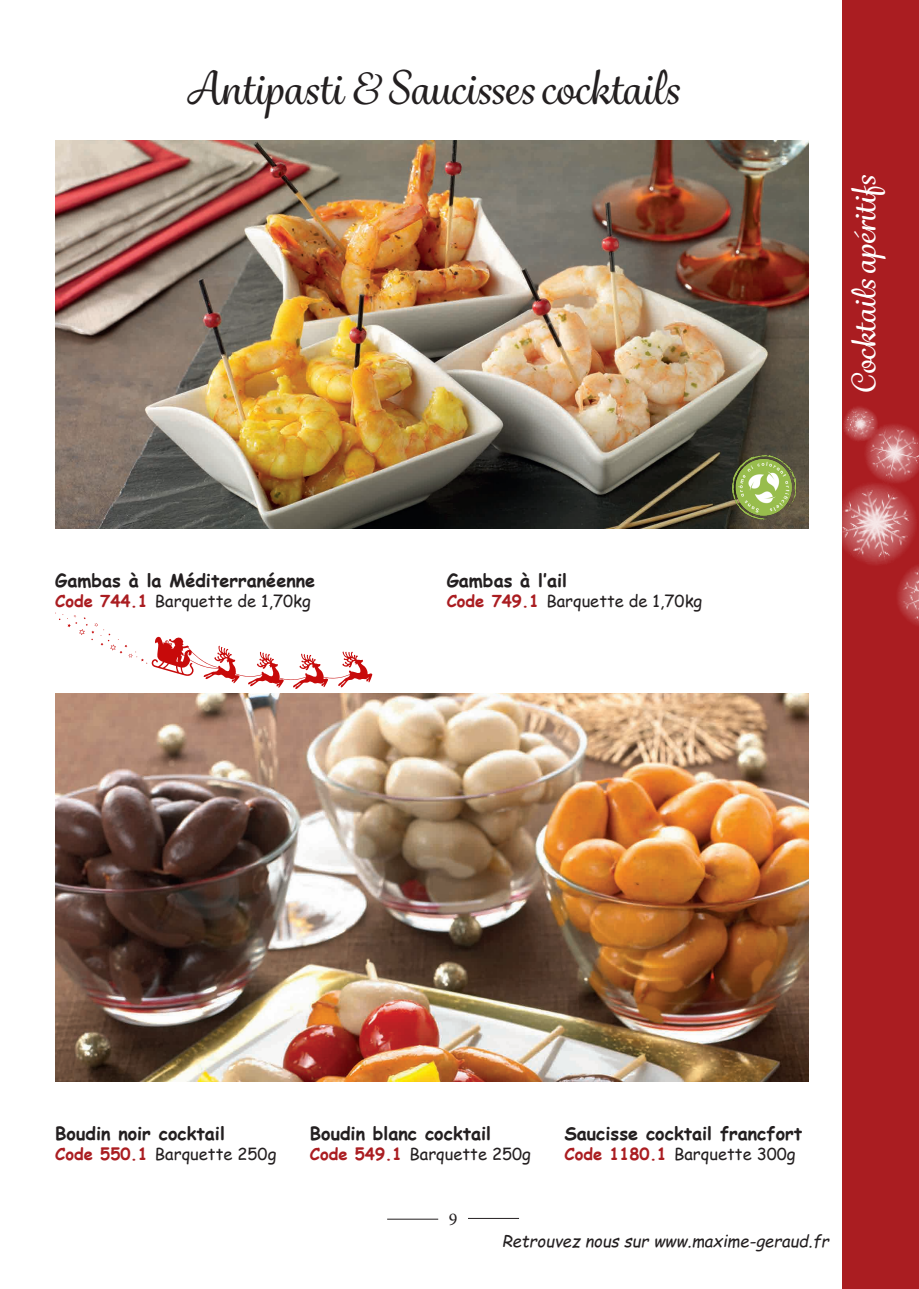
<style>
.page{position:relative;width:919px;height:1289px;background:#fff}
.page>*{position:absolute;margin:0;border:0;box-sizing:border-box;transform-origin:0 0}
.t1{font:500 45px "Grafolita Script";color:#231f20}
.t2{font:500 31.5px "Grafolita Script";color:#fff;scale:1.1 1}
.t3{font:700 18px "Comic Sans MS";color:#231f20}
.t4{font:18px "Minion Pro";color:#231f20}
.t5{font:16.5px "Comic Sans MS";color:#231f20}
.t6{font:italic 16.5px "Comic Sans MS";color:#231f20}
.s1{font-weight:700;color:#aa1d21}
</style>
<div class="page">
<div style="left:842px;top:0;width:76px;height:1288px;background:#aa1d21"></div>
<img style="left:784px;top:385px;width:134px;height:240px">
<hr style="left:387px;top:1218px;width:51px;height:1px;background:#231f20">
<hr style="left:468px;top:1217px;width:51px;height:1px;background:#231f20">
<img style="left:55px;top:140px;width:753px;height:388px">
<img style="left:55px;top:693px;width:753px;height:388px">
<svg style="left:55px;top:612px;width:317px;height:77px"></svg>
<img style="left:732px;top:455px;width:63px;height:64px">
<p class="t1" style="left:186px;top:59px;width:495px">Antipasti &amp; Saucisses cocktails</p>
<p class="t3" style="left:55px;top:567px;width:261px">Gambas à la Méditerranéenne</p>
<p class="t5" style="left:55px;top:588px;width:257px"><span class="s1">Code 744.1</span> Barquette de 1,70kg</p>
<p class="t3" style="left:446px;top:567px;width:122px">Gambas à l’ail</p>
<p class="t5" style="left:446px;top:588px;width:257px"><span class="s1">Code 749.1</span> Barquette de 1,70kg</p>
<p class="t2" style="left:843px;top:393px;width:200px;rotate:-90deg">Cocktails apéritifs</p>
<p class="t3" style="left:55px;top:1120px;width:171px">Boudin noir cocktail</p>
<p class="t5" style="left:55px;top:1141px;width:222px"><span class="s1">Code 550.1</span> Barquette 250g</p>
<p class="t3" style="left:310px;top:1120px;width:183px">Boudin blanc cocktail</p>
<p class="t5" style="left:310px;top:1141px;width:222px"><span class="s1">Code 549.1</span> Barquette 250g</p>
<p class="t4" style="left:449px;top:1207px;width:10px">9</p>
<p class="t3" style="left:564px;top:1120px;width:239px">Saucisse cocktail francfort</p>
<p class="t5" style="left:564px;top:1141px;width:233px"><span class="s1">Code 1180.1</span> Barquette 300g</p>
<p class="t6" style="left:502px;top:1228px;width:328px">Retrouvez nous sur www.maxime-geraud.fr</p>
</div>
